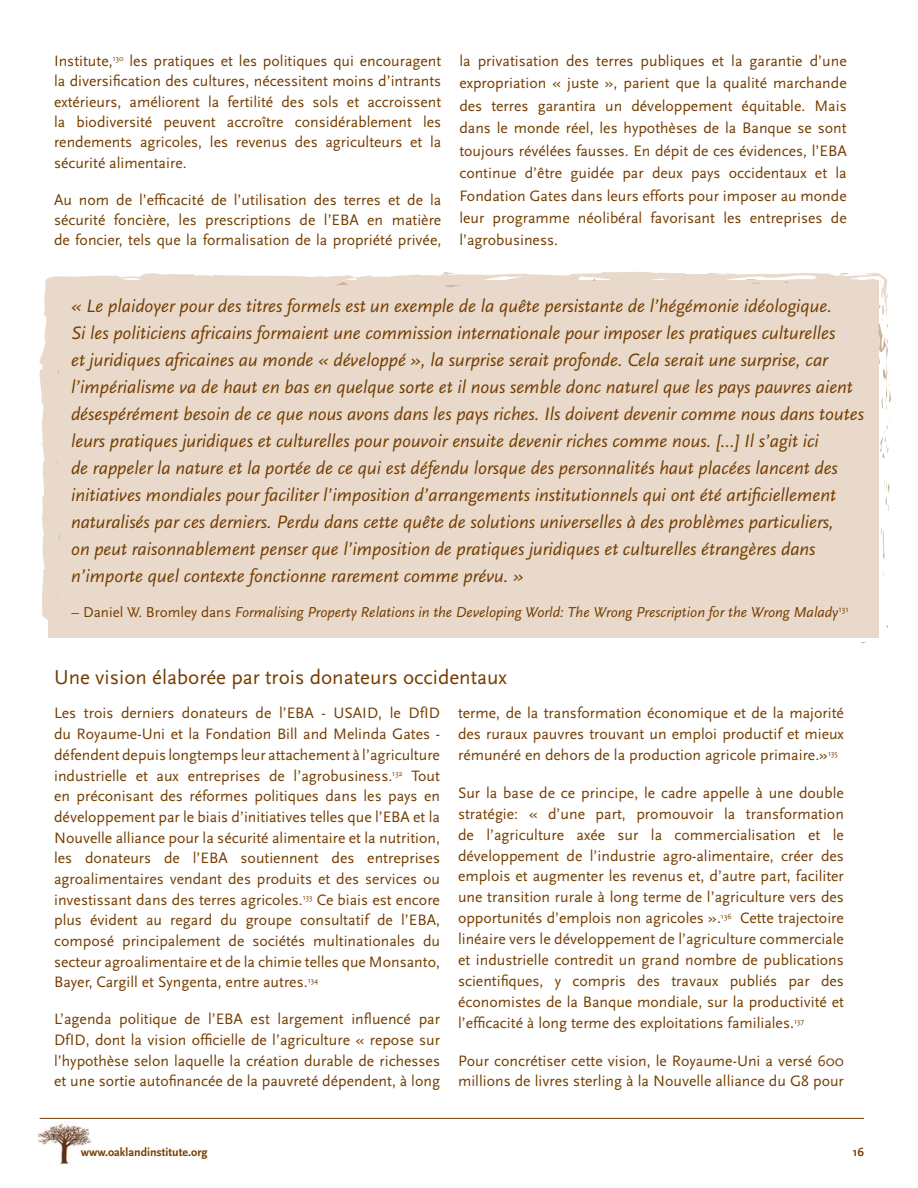
<style>
.page{position:relative;width:918px;height:1188px;background:#fff}
.page>*{position:absolute;margin:0;border:0;box-sizing:border-box;transform-origin:0 0}
.sub_sub_titles{font:21px "Scala Sans";color:#753e00}
.pullquote{font:italic 18.75px/27px "Scala Sans";color:#753e00}
.Scala_body{font:15.75px/20.7px "Scala Sans";color:#753e00;text-align:justify}
.callout_byline{font:italic 15px "Scala Sans";color:#753e00}
.t1{font:700 12px "Scala Sans";color:#753e00}
.s1{font-style:normal}
</style>
<div class="page">
<hr style="left:40px;top:1118px;width:824px;height:1px;background:#753e00">
<img style="left:38px;top:1123px;width:54px;height:42px">
<div style="left:48px;top:280px;width:831px;height:358px;background:#e8d9cb"></div>
<svg style="left:888px;top:484px;width:2px;height:27px"></svg>
<svg style="left:39px;top:272px;width:849px;height:348px"></svg>
<svg style="left:115px;top:280px;width:19px;height:5px"></svg>
<svg style="left:878px;top:304px;width:13px;height:107px"></svg>
<svg style="left:828px;top:272px;width:60px;height:26px"></svg>
<svg style="left:707px;top:273px;width:61px;height:11px"></svg>
<svg style="left:443px;top:285px;width:22px;height:2px"></svg>
<svg style="left:56px;top:453px;width:2px;height:10px"></svg>
<svg style="left:58px;top:529px;width:2px;height:11px"></svg>
<p class="Scala_body" style="left:54px;top:51px;width:389px">Institute,<sup>130</sup> les pratiques et les politiques qui encouragent la diversification des cultures, nécessitent moins d’intrants extérieurs, améliorent la fertilité des sols et accroissent la biodiversité peuvent accroître considérablement les rendements agricoles, les revenus des agriculteurs et la sécurité alimentaire.</p>
<p class="Scala_body" style="left:54px;top:190px;width:389px">Au nom de l’efficacité de l’utilisation des terres et de la sécurité foncière, les prescriptions de l’EBA en matière de foncier, tels que la formalisation de la propriété privée,</p>
<p class="Scala_body" style="left:459px;top:50px;width:389px;line-height:22.5px">la privatisation des terres publiques et la garantie d’une expropriation « juste », parient que la qualité marchande des terres garantira un développement équitable. Mais dans le monde réel, les hypothèses de la Banque se sont toujours révélées fausses. En dépit de ces évidences, l’EBA continue d’être guidée par deux pays occidentaux et la Fondation Gates dans leurs efforts pour imposer au monde leur programme néolibéral favorisant les entreprises de l’agrobusiness.</p>
<p class="pullquote" style="left:71px;top:292px;width:794px">« Le plaidoyer pour des titres formels est un exemple de la quête persistante de l’hégémonie idéologique.<br>Si les politiciens africains formaient une commission internationale pour imposer les pratiques culturelles<br>et juridiques africaines au monde « développé », la surprise serait profonde. Cela serait une surprise, car l’impérialisme va de haut en bas en quelque sorte et il nous semble donc naturel que les pays pauvres aient désespérément besoin de ce que nous avons dans les pays riches. Ils doivent devenir comme nous dans toutes leurs pratiques juridiques et culturelles pour pouvoir ensuite devenir riches comme nous. [...] Il s’agit ici<br>de rappeler la nature et la portée de ce qui est défendu lorsque des personnalités haut placées lancent des initiatives mondiales pour faciliter l’imposition d’arrangements institutionnels qui ont été artificiellement naturalisés par ces derniers. Perdu dans cette quête de solutions universelles à des problèmes particuliers,<br>on peut raisonnablement penser que l’imposition de pratiques juridiques et culturelles étrangères dans n’importe quel contexte fonctionne rarement comme prévu. »</p>
<p class="callout_byline" style="left:71px;top:604px;width:779px"><span class="s1">– Daniel W. Bromley dans</span> Formalising Property Relations in the Developing World: The Wrong Prescription for the Wrong Malady<sup>131</sup></p>
<p class="sub_sub_titles" style="left:54px;top:666px;width:455px">Une vision élaborée par trois donateurs occidentaux</p>
<p class="Scala_body" style="left:54px;top:703px;width:387px">Les trois derniers donateurs de l’EBA - USAID, le DfID du Royaume-Uni et la Fondation Bill and Melinda Gates - défendent depuis longtemps leur attachement à l’agriculture industrielle et aux entreprises de l’agrobusiness.<sup>132</sup> Tout en préconisant des réformes politiques dans les pays en développement par le biais d’initiatives telles que l’EBA et la Nouvelle alliance pour la sécurité alimentaire et la nutrition, les donateurs de l’EBA soutiennent des entreprises agroalimentaires vendant des produits et des services ou investissant dans des terres agricoles.<sup>133</sup> Ce biais est encore plus évident au regard du groupe consultatif de l’EBA, composé principalement de sociétés multinationales du secteur agroalimentaire et de la chimie telles que Monsanto, Bayer, Cargill et Syngenta, entre autres.<sup>134</sup></p>
<p class="Scala_body" style="left:54px;top:1009px;width:387px">L’agenda politique de l’EBA est largement influencé par DfID, dont la vision officielle de l’agriculture « repose sur l’hypothèse selon laquelle la création durable de richesses et une sortie autofinancée de la pauvreté dépendent, à long</p>
<p class="Scala_body" style="left:458px;top:703px;width:387px">terme, de la transformation économique et de la majorité des ruraux pauvres trouvant un emploi productif et mieux rémunéré en dehors de la production agricole primaire.»<sup>135</sup></p>
<p class="Scala_body" style="left:458px;top:782px;width:387px">Sur la base de ce principe, le cadre appelle à une double stratégie: « d’une part, promouvoir la transformation de l’agriculture axée sur la commercialisation et le développement de l’industrie agro-alimentaire, créer des emplois et augmenter les revenus et, d’autre part, faciliter une transition rurale à long terme de l’agriculture vers des opportunités d’emplois non agricoles ».<sup>136</sup> Cette trajectoire linéaire vers le développement de l’agriculture commerciale et industrielle contredit un grand nombre de publications scientifiques, y compris des travaux publiés par des économistes de la Banque mondiale, sur la productivité et l’efficacité à long terme des exploitations familiales.<sup>137</sup></p>
<p class="Scala_body" style="left:458px;top:1050px;width:387px">Pour concrétiser cette vision, le Royaume-Uni a versé 600 millions de livres sterling à la Nouvelle alliance du G8 pour</p>
<p class="t1" style="left:81px;top:1146px;width:128px">www.oaklandinstitute.org</p>
<p class="t1" style="left:853px;top:1146px;width:13px">16</p>
</div>
